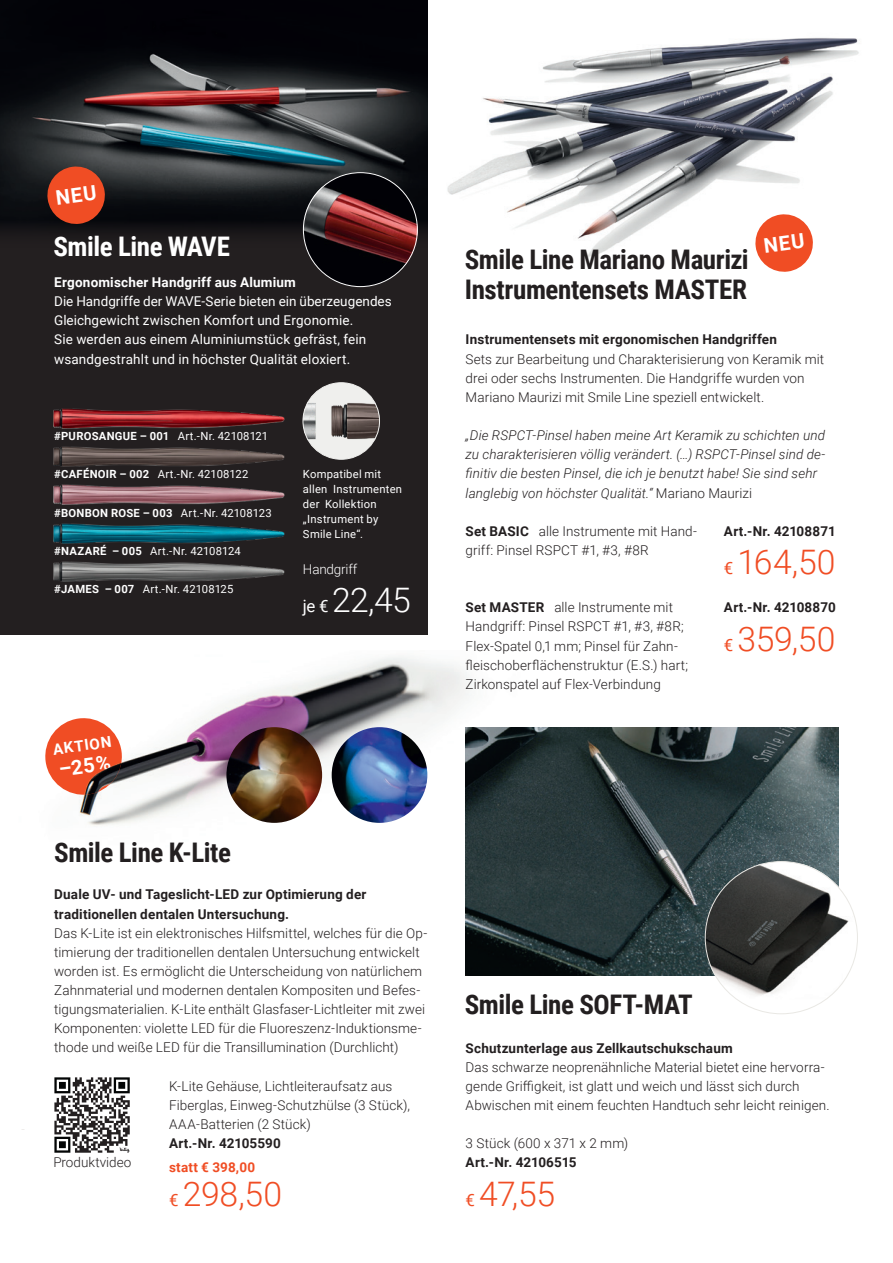
<style>
.page{position:relative;width:893px;height:1263px;background:#fff}
.page>*{position:absolute;margin:0;border:0;box-sizing:border-box;transform-origin:0 0}
.t1{font:300 33.75px "Roboto";letter-spacing:-.005em;color:#f04d24}
.t2{font:300 33.75px "Roboto";color:#fff}
.t3{font:700 27px/29.7px "Roboto Condensed";letter-spacing:-.015em;color:#231f20}
.t4{font:700 27px "Roboto Condensed";letter-spacing:-.02em;color:#fff}
.t5{font:700 20.25px "Roboto";color:#fff}
.t6{font:700 15.15px "Roboto";color:#fff}
.t7{font:300 13.5px/19.2px "Roboto";letter-spacing:.005em;color:#231f20}
.t8{font:700 13.5px/19.2px "Roboto";letter-spacing:.015em;color:#231f20}
.t9{font:italic 300 13.5px/19.2px "Roboto";letter-spacing:.005em;color:#231f20}
.t10{font:13.5px/19.2px "Roboto";letter-spacing:.01em;color:#fff}
.t11{font:700 13.5px "Roboto";letter-spacing:.015em;color:#fff}
.t12{font:700 13.5px "Roboto";letter-spacing:.015em;color:#f04d24}
.t13{font:300 13.5px "Roboto";letter-spacing:-.015em;color:#fff}
.t14{font:11.25px/14.9px "Roboto";letter-spacing:.02em;color:#fff}
.s1{font-weight:700}
.s2{font-weight:400;font-size:16.8px}
.s3{font-style:normal}
</style>
<div class="page">
<div style="left:0;top:211px;width:427px;height:424px;background:#231f20"></div>
<img style="left:0;top:0;width:427px;height:248px">
<img style="left:79px;top:657px;width:390px;height:255px">
<img style="left:332px;top:727px;width:95px;height:96px;border-radius:48px">
<img style="left:226px;top:727px;width:96px;height:96px;border-radius:48px">
<img style="left:303px;top:172px;width:115px;height:115px;border-radius:57px">
<img style="left:466px;top:727px;width:373px;height:249px">
<img style="left:303px;top:386px;width:20px;height:70px">
<img style="left:323px;top:383px;width:56px;height:76px">
<div style="left:303px;top:382px;width:77px;height:78px;border:1px solid #efefed;border-radius:50%"></div>
<img style="left:53px;top:408px;width:250px;height:21px">
<img style="left:53px;top:446px;width:232px;height:21px">
<img style="left:53px;top:484px;width:232px;height:21px">
<img style="left:53px;top:523px;width:232px;height:21px">
<img style="left:53px;top:561px;width:232px;height:21px">
<svg style="left:79px;top:716px;width:45px;height:2px"></svg>
<div style="left:705px;top:861px;width:152px;height:153px;background:#fff;border-radius:50%"></div>
<img style="left:705px;top:864px;width:153px;height:135px">
<img style="left:447px;top:38px;width:412px;height:222px">
<img style="left:45px;top:718px;width:79px;height:79px">
<svg style="left:54px;top:1077px;width:76px;height:76px"></svg>
<svg style="left:46px;top:165px;width:61px;height:61px;background:#ae3e22"></svg>
<svg style="left:754px;top:212px;width:61px;height:60px"></svg>
<h2 class="t4" style="left:53px;top:228px;width:178px">Smile Line WAVE</h2>
<p class="t11" style="left:54px;top:273px;width:243px">Ergonomischer Handgriff aus Alumium</p>
<p class="t10" style="left:54px;top:291px;width:339px">Die Handgriffe der WAVE-Serie bieten ein überzeugendes Gleichgewicht zwischen Komfort und Ergonomie.<br>Sie werden aus einem Aluminiumstück gefräst, fein wsandgestrahlt und in höchster Qualität eloxiert.</p>
<p class="t14" style="left:54px;top:428px;width:216px"><span class="s1">#PUROSANGUE – 001</span> Art.-Nr. 42108121</p>
<p class="t14" style="left:54px;top:467px;width:196px"><span class="s1">#CAFÉNOIR – 002</span> Art.-Nr. 42108122</p>
<p class="t14" style="left:54px;top:505px;width:219px"><span class="s1">#BONBON ROSE – 003</span> Art.-Nr. 42108123</p>
<p class="t14" style="left:54px;top:543px;width:188px"><span class="s1">#NAZARÉ – 005</span> Art.-Nr. 42108124</p>
<p class="t14" style="left:54px;top:581px;width:181px"><span class="s1">#JAMES – 007</span> Art.-Nr. 42108125</p>
<p class="t14" style="left:303px;top:467px;width:101px">Kompatibel mit allen Instrumenten der Kollektion „Instrument by<br>Smile Line“.</p>
<p class="t13" style="left:303px;top:560px;width:56px">Handgriff</p>
<h1 class="t2" style="left:303px;top:577px;width:110px"><span class="s2">je €</span> 22,45</h1>
<p class="t6" style="left:51px;top:739px;width:60px;rotate:-8deg">AKTION</p>
<h3 class="t5" style="left:57px;top:755px;width:54px;rotate:-7deg">–25%</h3>
<h2 class="t3" style="left:54px;top:837px;width:178px">Smile Line K-Lite</h2>
<p class="t8" style="left:54px;top:884px;width:314px">Duale UV- und Tageslicht-LED zur Optimierung der traditionellen dentalen Untersuchung.</p>
<p class="t7" style="left:54px;top:923px;width:375px">Das K-Lite ist ein elektronisches Hilfsmittel, welches für die Op&shy;timierung der traditionellen dentalen Untersuchung entwickelt worden ist. Es ermöglicht die Unterscheidung von natürlichem Zahnmaterial und modernen dentalen Kompositen und Befes&shy;tigungsmaterialien. K-Lite enthält Glasfaser-Lichtleiter mit zwei Komponenten: violette LED für die Fluoreszenz-Induktionsme&shy;thode und weiße LED für die Transillumination (Durchlicht)</p>
<p class="t7" style="left:53px;top:1152px;width:79px">Produktvideo</p>
<p class="t7" style="left:169px;top:1076px;width:242px">K-Lite Gehäuse, Lichtleiteraufsatz aus<br>Fiberglas, Einweg-Schutzhülse (3 Stück),<br>AAA-Batterien (2 Stück)</p>
<p class="t8" style="left:169px;top:1133px;width:113px">Art.-Nr. 42105590</p>
<p class="t12" style="left:169px;top:1158px;width:88px">statt € 398,00</p>
<h1 class="t1" style="left:169px;top:1170px;width:115px"><span class="s2">€</span> 298,50</h1>
<h2 class="t3" style="left:465px;top:244px;width:285px">Smile Line Mariano Maurizi<br>Instrumentensets MASTER</h2>
<p class="t8" style="left:466px;top:330px;width:313px">Instrumentensets mit ergonomischen Handgriffen</p>
<p class="t7" style="left:466px;top:349px;width:360px">Sets zur Bearbeitung und Charakterisierung von Keramik mit drei oder sechs Instrumenten. Die Handgriffe wurden von<br>Mariano Maurizi mit Smile Line speziell entwickelt.</p>
<p class="t9" style="left:466px;top:425px;width:361px">„Die RSPCT-Pinsel haben meine Art Keramik zu schichten und zu charakterisieren völlig verändert. (…) RSPCT-Pinsel sind de&shy;finitiv die besten Pinsel, die ich je benutzt habe! Sie sind sehr langlebig von höchster Qualität.“ <span class="s3">Mariano Maurizi</span></p>
<p class="t7" style="left:466px;top:521px;width:233px"><span class="s1">Set BASIC</span> alle Instrumente mit Hand&shy;griff: Pinsel RSPCT #1, #3, #8R</p>
<p class="t8" style="left:724px;top:521px;width:113px">Art.-Nr. 42108871</p>
<h1 class="t1" style="left:724px;top:538px;width:113px"><span class="s2">€</span> 164,50</h1>
<p class="t7" style="left:466px;top:597px;width:224px"><span class="s1">Set MASTER</span> alle Instrumente mit Handgriff: Pinsel RSPCT #1, #3, #8R; Flex-Spatel 0,1 mm; Pinsel für Zahn&shy;fleischoberflächenstruktur (E.S.) hart; Zirkonspatel auf Flex-Verbindung</p>
<p class="t8" style="left:724px;top:597px;width:113px">Art.-Nr. 42108870</p>
<h1 class="t1" style="left:724px;top:615px;width:113px"><span class="s2">€</span> 359,50</h1>
<h2 class="t3" style="left:465px;top:989px;width:230px">Smile Line SOFT-MAT</h2>
<p class="t8" style="left:466px;top:1037px;width:269px">Schutzunterlage aus Zellkautschukschaum</p>
<p class="t7" style="left:466px;top:1057px;width:365px">Das schwarze neoprenähnliche Material bietet eine hervorra&shy;gende Griffigkeit, ist glatt und weich und lässt sich durch<br>Abwischen mit einem feuchten Handtuch sehr leicht reinigen.</p>
<p class="t7" style="left:466px;top:1133px;width:164px">3 Stück (600 x 371 x 2 mm)</p>
<p class="t8" style="left:466px;top:1152px;width:112px">Art.-Nr. 42106515</p>
<h1 class="t1" style="left:466px;top:1170px;width:91px"><span class="s2">€</span> 47,55</h1>
</div>
